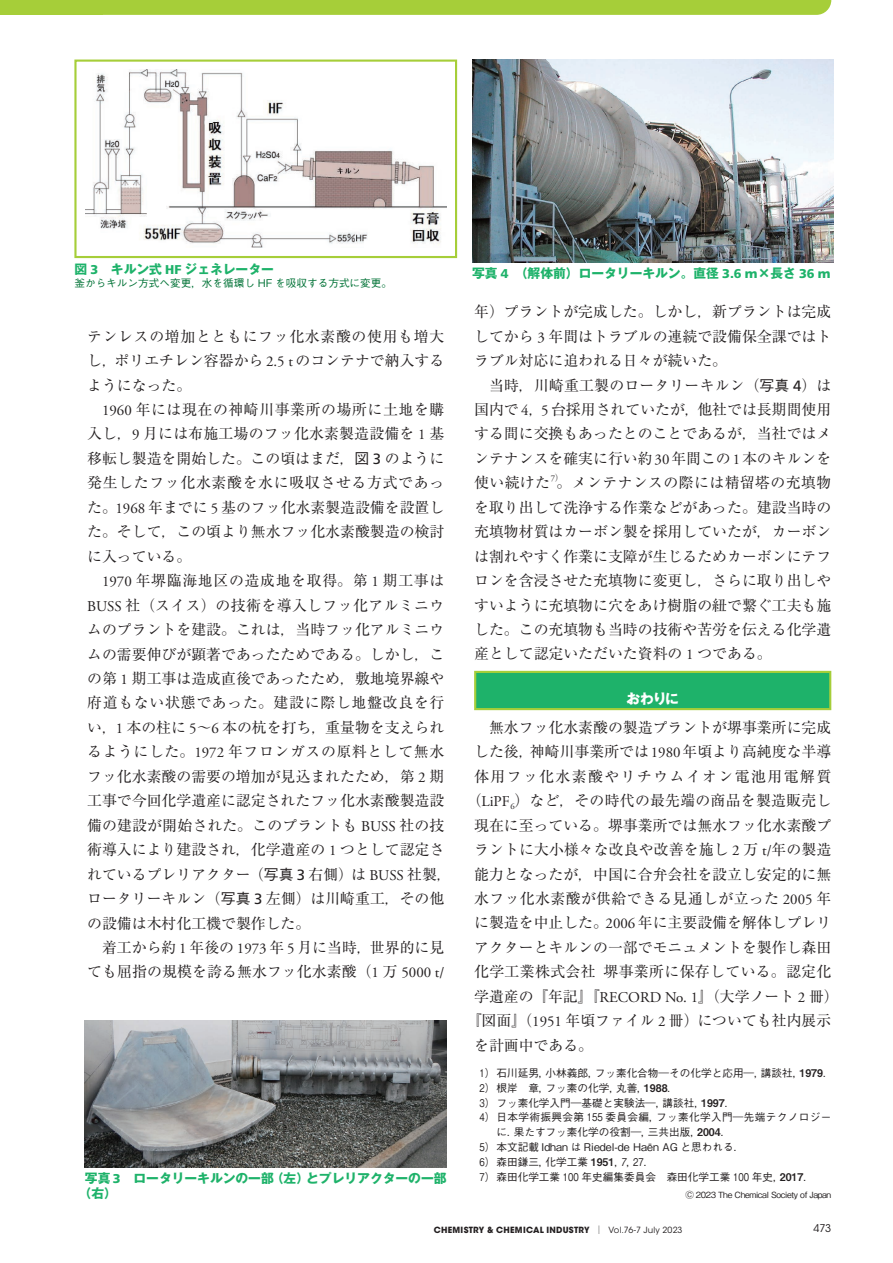
<style>
.page{position:relative;width:893px;height:1263px;background:#fff}
.page>*{position:absolute;margin:0;border:0;box-sizing:border-box;transform-origin:0 0}
.t1{font:14.85px/24.5px "Ryumin Pr 6";color:#231f20;text-align:justify}
.t2{font:14.85px "Ryumin Pr 6";letter-spacing:.025em;color:#231f20}
.t3{font:14.85px "Ryumin Pr 6";letter-spacing:.095em;color:#231f20}
.t4{font:700 13.8px "Gothic MB101 Pr 6";color:#fff}
.t5{font:700 12.75px/14.9px "Gothic MB101 Pr 6";color:#1eb26a}
.t6{font:500 10.65px "Gothic BBB Pr 6";color:#231f20;scale:.8 1}
.t7{font:500 10.65px "Gothic BBB Pr 6";letter-spacing:.035em;color:#231f20;scale:.8 1}
.t8{font:500 10.65px "Gothic BBB Pr 6";color:#007236}
.t9{font:500 10.65px "Gothic BBB Pr 6";color:#231f20}
.t10{font:10.65px "ITC Avant Garde Std";color:#231f20}
.t11{font:8.7px "Adobe Garamond Pro";color:#231f20}
.t12{font:700 8.55px "ITC Avant Garde Std";letter-spacing:.03em;color:#231f20}
.t13{font:500 8.55px "Gothic BBB Pr 6";letter-spacing:-.04em;color:#231f20}
.s1{font-family:"Frutiger LT Std";font-weight:900}
.s2{font-family:"Adobe Garamond Pro"}
.s3{font-family:"Gothic BBB Pr 6";font-weight:500}
.s4{font-family:"Frutiger LT Std"}
.s5{font-family:"Adobe Garamond Pro";font-size:16.05px}
.s6{font-family:"Ryumin Pr 6"}
.s7{font-family:"Midashi Go Pr 6 MB31";font-weight:400}
.s8{font-family:"Ryumin Pr 6";font-weight:400}
.s9{font-weight:400}
</style>
<div class="page">
<svg style="left:102px;top:0;width:729px;height:15px;background:#a7ce3b"></svg>
<div style="left:0;top:0;width:102px;height:15px;background:#a6ce39"></div>
<div style="left:475px;top:672px;width:355px;height:37px;background:#1eb26a"></div>
<hr style="left:474px;top:671px;width:357px;height:2px;background:#a6ce39">
<hr style="left:474px;top:673px;width:2px;height:35px;background:#a6ce39">
<hr style="left:829px;top:673px;width:2px;height:35px;background:#a6ce39">
<hr style="left:474px;top:708px;width:357px;height:2px;background:#a6ce39">
<img style="left:85px;top:70px;width:361px;height:177px">
<div style="left:74px;top:60px;width:383px;height:198px;border:2px solid #a6ce39"></div>
<img style="left:85px;top:1020px;width:362px;height:147px">
<img style="left:472px;top:60px;width:361px;height:202px">
<p class="t5" style="left:74px;top:261px;width:201px">図 <span class="s1">3</span>　キルン式 <span class="s1">HF</span> ジェネレーター</p>
<p class="t8" style="left:74px;top:274px;width:319px">釜からキルン方式へ変更，水を循環し HF を吸収する方式に変更。</p>
<p class="t1" style="left:87px;top:323px;width:359px">テンレスの増加とともにフッ化水素酸の使用も増大し，ポリエチレン容器から <span class="s2">2.5 t</span> のコンテナで納入するようになった。</p>
<p class="t1" style="left:87px;top:396px;width:359px;text-indent:15px"><span class="s2">1960</span> 年には現在の神崎川事業所の場所に土地を購入し，<span class="s2">9</span> 月には布施工場のフッ化水素製造設備を <span class="s2">1</span> 基移転し製造を開始した。この頃はまだ，<span class="s3">図</span> <span class="s4">3</span> のように発生したフッ化水素酸を水に吸収させる方式であった。<span class="s2">1968</span> 年までに <span class="s2">5</span> 基のフッ化水素製造設備を設置した。そして，この頃より無水フッ化水素酸製造の検討に入っている。</p>
<p class="t1" style="left:87px;top:568px;width:366px;text-align:left;text-indent:15px"><span class="s2">1970</span> 年堺臨海地区の造成地を取得。第 <span class="s2">1</span> 期工事は<br><span class="s2">BUSS</span> 社（スイス）の技術を導入しフッ化アルミニウムのプラントを建設。これは，当時フッ化アルミニウムの需要伸びが顕著であったためである。しかし，この第 <span class="s2">1</span> 期工事は造成直後であったため，敷地境界線や府道もない状態であった。建設に際し地盤改良を行い，<span class="s2">1</span> 本の柱に <span class="s2">5</span>～<span class="s2">6</span> 本の杭を打ち，重量物を支えられるようにした。<span class="s2">1972</span> 年フロンガスの原料として無水フッ化水素酸の需要の増加が見込まれたため，第 <span class="s2">2</span> 期工事で今回化学遺産に認定されたフッ化水素酸製造設備の建設が開始された。このプラントも <span class="s2">BUSS</span> 社の技術導入により建設され，化学遺産の <span class="s2">1</span> つとして認定されているプレリアクター（<span class="s3">写真</span> <span class="s4">3</span> 右側）は <span class="s2">BUSS</span> 社製，ロータリーキルン（<span class="s3">写真</span> <span class="s4">3</span> 左側）は川崎重工，その他の設備は木村化工機で製作した。<br>　着工から約 <span class="s2">1</span> 年後の <span class="s2">1973</span> 年 <span class="s2">5</span> 月に当時，世界的に見ても屈指の規模を誇る無水フッ化水素酸（<span class="s2">1</span> 万 <span class="s2">5000 t</span><span class="s5">/</span></p>
<p class="t5" style="left:79px;top:1170px;width:369px;text-indent:6px">写真 <span class="s1">3</span>　ロータリーキルンの一部（左）とプレリアクターの一部（右）</p>
<p class="t5" style="left:472px;top:265px;width:360px">写真 <span class="s1">4</span>　（解体前）ロータリーキルン。直径 <span class="s1">3.6 m</span>×長さ <span class="s1">36 m</span></p>
<p class="t1" style="left:474px;top:299px;width:359px;text-align:left">年）プラントが完成した。しかし，新プラントは完成してから <span class="s2">3</span> 年間はトラブルの連続で設備保全課ではトラブル対応に追われる日々が続いた。<br>　当時，川崎重工製のロータリーキルン（<span class="s3">写真</span> <span class="s4">4</span>）は国内で <span class="s2">4</span>，<span class="s2">5</span> 台採用されていたが，他社では長期間使用する間に交換もあったとのことであるが，当社ではメンテナンスを確実に行い約<span class="s2">30</span>年間この<span class="s2">1</span>本のキルンを使い続けた。メンテナンスの際には精留塔の充填物</p>
<p class="t11" style="left:551px;top:473px;width:14px">7<span class="s6">）</span></p>
<p class="t1" style="left:474px;top:494px;width:359px">を取り出して洗浄する作業などがあった。建設当時の充填物材質はカーボン製を採用していたが，カーボンは割れやすく作業に支障が生じるためカーボンにテフロンを含浸させた充填物に変更し，さらに取り出しやすいように充填物に穴をあけ樹脂の紐で繋ぐ工夫も施した。この充填物も当時の技術や苦労を伝える化学遺産として認定いただいた資料の <span class="s2">1</span> つである。</p>
<p class="t4" style="left:627px;top:687px;width:54px">おわりに</p>
<p class="t1" style="left:474px;top:714px;width:359px">　無水フッ化水素酸の製造プラントが堺事業所に完成</p>
<p class="t1" style="left:474px;top:739px;width:359px">した後，神崎川事業所では<span class="s2">1980</span>年頃より高純度な半導</p>
<p class="t3" style="left:474px;top:764px;width:359px">体用フッ化水素酸やリチウムイオン電池用電解質</p>
<p class="t1" style="left:467px;top:788px;width:366px">（<span class="s2">LiPF</span> <sub>6</sub>）など，その時代の最先端の商品を製造販売し</p>
<p class="t1" style="left:474px;top:812px;width:359px">現在に至っている。堺事業所では無水フッ化水素酸プ</p>
<p class="t1" style="left:474px;top:836px;width:359px">ラントに大小様々な改良や改善を施し <span class="s2">2</span> 万 <span class="s2">t</span><span class="s5">/</span>年の製造</p>
<p class="t1" style="left:474px;top:861px;width:359px">能力となったが，中国に合弁会社を設立し安定的に無</p>
<p class="t2" style="left:474px;top:887px;width:359px">水フッ化水素酸が供給できる見通しが立った <span class="s2">2005</span> 年</p>
<p class="t1" style="left:474px;top:910px;width:359px">に製造を中止した。<span class="s2">2006</span> 年に主要設備を解体しプレリ</p>
<p class="t1" style="left:474px;top:934px;width:359px">アクターとキルンの一部でモニュメントを製作し森田</p>
<p class="t2" style="left:474px;top:960px;width:359px">化学工業株式会社 堺事業所に保存している。認定化</p>
<p class="t1" style="left:474px;top:983px;width:366px">学遺産の『年記』『<span class="s2">RECORD No. 1</span>』（大学ノート <span class="s2">2</span> 冊）</p>
<p class="t1" style="left:467px;top:1008px;width:366px">『図面』（<span class="s2">1951</span> 年頃ファイル <span class="s2">2</span> 冊）についても社内展示</p>
<p class="t1" style="left:474px;top:1032px;width:121px">を計画中である。</p>
<p class="t6" style="left:479px;top:1064px;width:444px">1） 石川延男，小林義郎，フッ素化合物―その化学と応用―，講談社，<span class="s7">1979</span>．</p>
<p class="t6" style="left:479px;top:1079px;width:250px">2） 根岸　章，フッ素の化学，丸善，<span class="s7">1988</span>．</p>
<p class="t6" style="left:479px;top:1094px;width:321px">3） フッ素化学入門―基礎と実験法―，講談社，<span class="s7">1997</span>．</p>
<p class="t7" style="left:479px;top:1109px;width:441px">4） 日本学術振興会第 155 委員会編，フッ素化学入門―先端テクノロジー</p>
<p class="t9" style="left:496px;top:1124px;width:236px">に．果たすフッ素化学の役割―，三共出版，<span class="s7">2004</span>．</p>
<p class="t6" style="left:479px;top:1138px;width:333px">5） 本文記載 Idhan は Riedel-de Haën AG と思われる．</p>
<p class="t6" style="left:479px;top:1153px;width:220px">6） 森田鎌三，化学工業 <span class="s7">1951</span>，7，27．</p>
<p class="t6" style="left:479px;top:1168px;width:420px">7） 森田化学工業 100 年史編集委員会　森田化学工業 100 年史，<span class="s7">2017</span>．</p>
<p class="t13" style="left:685px;top:1188px;width:147px">Ⓒ 2023 The Chemical Society of Japan</p>
<p class="t12" style="left:434px;top:1224px;width:250px">CHEMISTRY &amp; CHEMICAL INDUSTRY <span class="s8">│</span> <span class="s9">Vol.76-7 July 2023</span></p>
<p class="t10" style="left:814px;top:1222px;width:19px">473</p>
</div>
